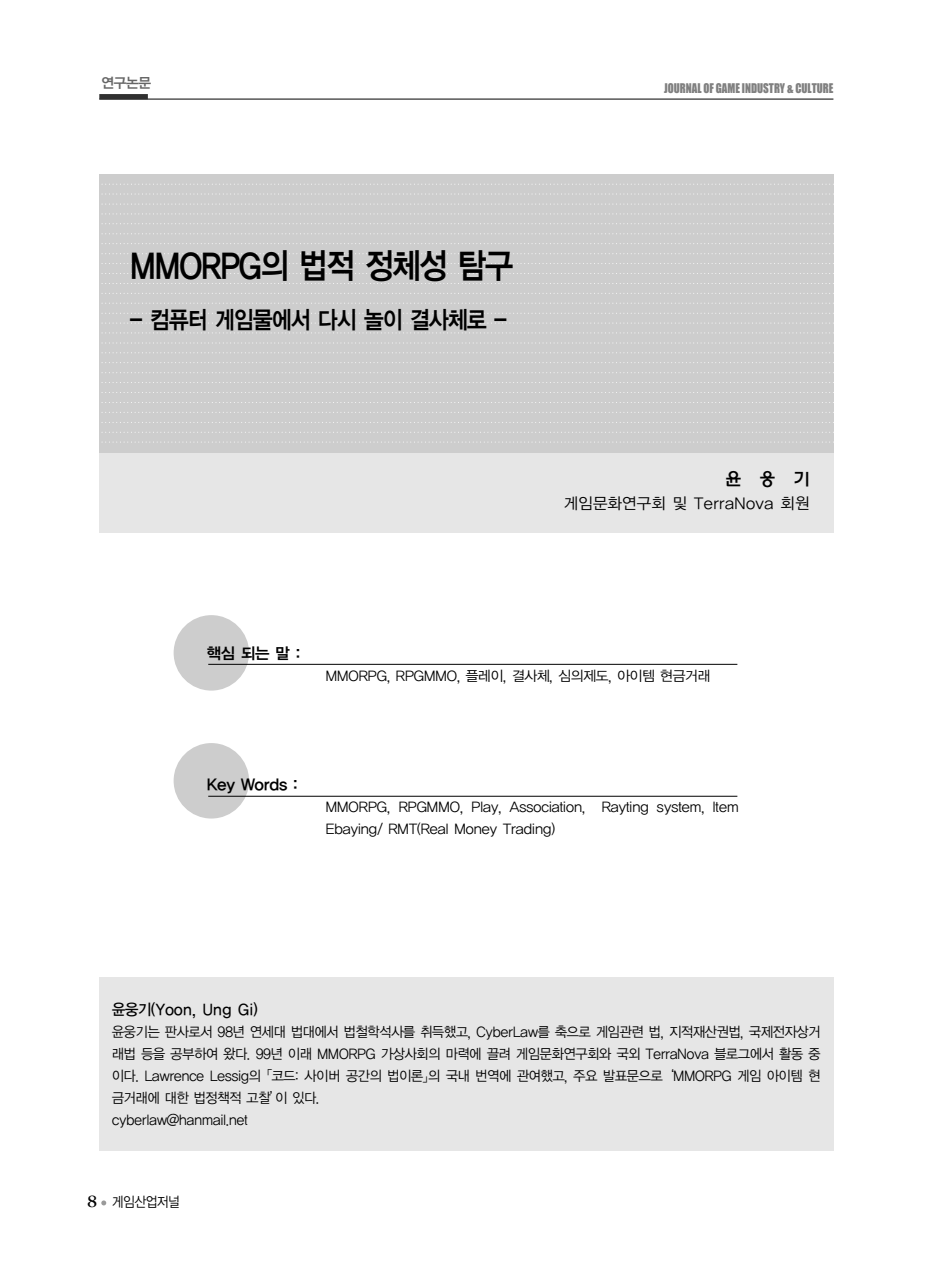
<style>
.page{position:relative;width:931px;height:1274px;background:#fff}
.page>*{position:absolute;margin:0;border:0;box-sizing:border-box;transform-origin:0 0}
.t1{font:35px "YGO14";letter-spacing:-.12em;color:#000;scale:.88 1}
.t2{font:24.5px "YGO14";letter-spacing:-.12em;color:#000;scale:.88 1}
.t3{font:500 17.5px "HY Wul Nun";color:#000}
.t4{font:15.75px "YGO12";letter-spacing:-.06em;color:#000}
.t5{font:15.75px "YGO14";letter-spacing:-.105em;color:#000}
.t6{font:15.4px "YGO13";letter-spacing:-.065em;color:#000;scale:.95 1}
.t7{font:14px/21.9px "YGO12";letter-spacing:-.095em;color:#000;scale:.95 1}
.t8{font:14px/21.9px "YGO12";letter-spacing:-.095em;color:#000}
.t9{font:14px "YGO12";letter-spacing:-.095em;color:#000;scale:.9 1}
.t10{font:14px "YGO14";color:#666}
.t11{font:12.25px "Impact";color:#808080;scale:.9 1}
.s1{font-family:"Garamand SW";font-size:17.5px}
</style>
<div class="page">
<svg style="left:101px;top:1200px;width:5px;height:5px"></svg>
<hr style="left:99px;top:99px;width:734px;height:1px;background:#000">
<div style="left:99px;top:94px;width:49px;height:5px;background:#303030"></div>
<div style="left:99px;top:174px;width:734px;height:358px;background:#cdcdcd"></div>
<div style="left:99px;top:453px;width:734px;height:79px;background:#e6e6e6"></div>
<div style="left:99px;top:977px;width:734px;height:174px;background:#e6e6e6"></div>
<svg style="left:101px;top:184px;width:729px;height:1px"></svg>
<svg style="left:102px;top:194px;width:728px;height:1px"></svg>
<svg style="left:102px;top:204px;width:728px;height:1px"></svg>
<svg style="left:105px;top:214px;width:725px;height:1px"></svg>
<svg style="left:101px;top:223px;width:729px;height:1px"></svg>
<svg style="left:101px;top:233px;width:729px;height:1px"></svg>
<svg style="left:101px;top:243px;width:729px;height:1px"></svg>
<svg style="left:101px;top:253px;width:729px;height:1px"></svg>
<svg style="left:101px;top:263px;width:729px;height:1px"></svg>
<svg style="left:101px;top:273px;width:729px;height:1px"></svg>
<svg style="left:101px;top:283px;width:729px;height:1px"></svg>
<svg style="left:101px;top:293px;width:729px;height:1px"></svg>
<svg style="left:101px;top:303px;width:729px;height:1px"></svg>
<svg style="left:101px;top:313px;width:729px;height:1px"></svg>
<svg style="left:102px;top:323px;width:728px;height:1px"></svg>
<svg style="left:102px;top:332px;width:728px;height:1px"></svg>
<svg style="left:105px;top:343px;width:725px;height:1px"></svg>
<svg style="left:101px;top:352px;width:729px;height:1px"></svg>
<svg style="left:101px;top:362px;width:729px;height:1px"></svg>
<svg style="left:101px;top:372px;width:729px;height:1px"></svg>
<svg style="left:101px;top:382px;width:729px;height:1px"></svg>
<svg style="left:101px;top:392px;width:729px;height:1px"></svg>
<svg style="left:101px;top:402px;width:729px;height:1px"></svg>
<svg style="left:101px;top:412px;width:729px;height:1px"></svg>
<svg style="left:101px;top:422px;width:729px;height:1px"></svg>
<svg style="left:101px;top:432px;width:729px;height:1px"></svg>
<svg style="left:102px;top:442px;width:728px;height:1px"></svg>
<div style="left:174px;top:615px;width:75px;height:76px;background:#cdcdcd;border-radius:50%"></div>
<div style="left:174px;top:743px;width:75px;height:76px;background:#cdcdcd;border-radius:50%"></div>
<hr style="left:208px;top:664px;width:529px;height:1px;background:#000">
<hr style="left:208px;top:796px;width:529px;height:1px;background:#000">
<p class="t10" style="left:101px;top:77px;width:52px">연구논문</p>
<p class="t11" style="left:664px;top:80px;width:190px">JOURNAL OF GAME INDUSTRY &amp; CULTURE</p>
<h1 class="t1" style="left:129px;top:250px;width:440px">MMORPG의 법적 정체성 탐구</h1>
<h2 class="t2" style="left:129px;top:308px;width:432px">- 컴퓨터 게임물에서 다시 놀이 결사체로 -</h2>
<p class="t5" style="left:206px;top:646px;width:96px">핵심되는말:</p>
<p class="t3" style="left:725px;top:472px;width:87px">윤웅기</p>
<p class="t4" style="left:563px;top:496px;width:249px">게임문화연구회 및 TerraNova 회원</p>
<p class="t8" style="left:325px;top:665px;width:387px">MMORPG, RPGMMO, 플레이, 결사체, 심의제도, 아이템 현금거래</p>
<p class="t5" style="left:206px;top:777px;width:94px">Key Words :</p>
<p class="t8" style="left:325px;top:797px;width:416px">MMORPG, RPGMMO, Play, Association, Rayting system, Item<br>Ebaying/ RMT(Real Money Trading)</p>
<p class="t6" style="left:111px;top:1003px;width:156px">윤웅기(Yoon, Ung Gi)</p>
<p class="t7" style="left:111px;top:1022px;width:749px">윤웅기는 판사로서 98년 연세대 법대에서 법철학석사를 취득했고, CyberLaw를 축으로 게임관련 법, 지적재산권법, 국제전자상거 래법 등을 공부하여 왔다. 99년 이래 MMORPG 가상사회의 마력에 끌려 게임문화연구회와 국외 TerraNova 블로그에서 활동 중 이다. Lawrence Lessig의「코드: 사이버 공간의 법이론」의 국내 번역에 관여했고, 주요 발표문으로‘MMORPG 게임 아이템 현 금거래에 대한 법정책적 고찰’이 있다.<br>cyberlaw@hanmail.net</p>
<p class="t9" style="left:88px;top:1196px;width:105px"><span class="s1">8</span> 게임산업저널</p>
</div>
